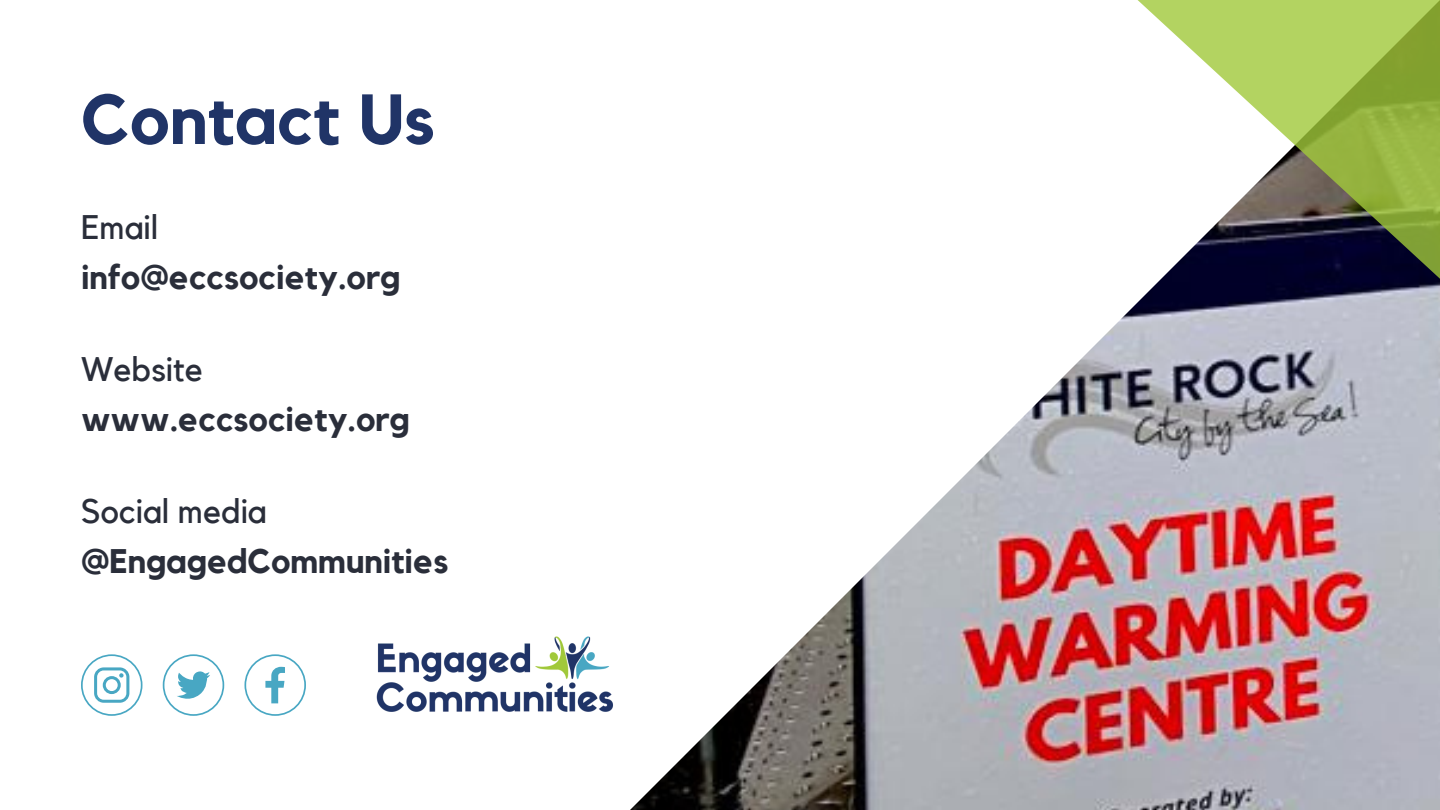
<style>
.page{position:relative;width:1440px;height:810px;background:#fff}
.page>*{position:absolute;margin:0;border:0;box-sizing:border-box;transform-origin:0 0}
.t1{font:700 70px "Kollektif";color:#203467}
.t2{font:700 34px "Kollektif";color:#2a2e3a}
.t3{font:34px "Kollektif";color:#2a2e3a}
</style>
<div class="page">
<img style="left:630px;top:0;width:810px;height:810px">
<svg style="left:1138px;top:0;width:302px;height:279px"></svg>
<svg style="left:81px;top:654px;width:61px;height:62px"></svg>
<svg style="left:163px;top:654px;width:61px;height:62px"></svg>
<svg style="left:244px;top:654px;width:62px;height:62px"></svg>
<img style="left:376px;top:636px;width:237px;height:76px">
<p class="t1" style="left:81px;top:87px;width:355px">Contact Us</p>
<p class="t3" style="left:81px;top:211px;width:78px">Email</p>
<p class="t2" style="left:81px;top:262px;width:321px">info@eccsociety.org</p>
<p class="t3" style="left:81px;top:353px;width:123px">Website</p>
<p class="t2" style="left:81px;top:404px;width:330px">www.eccsociety.org</p>
<p class="t3" style="left:81px;top:495px;width:187px">Social media</p>
<p class="t2" style="left:81px;top:546px;width:369px">@EngagedCommunities</p>
</div>
